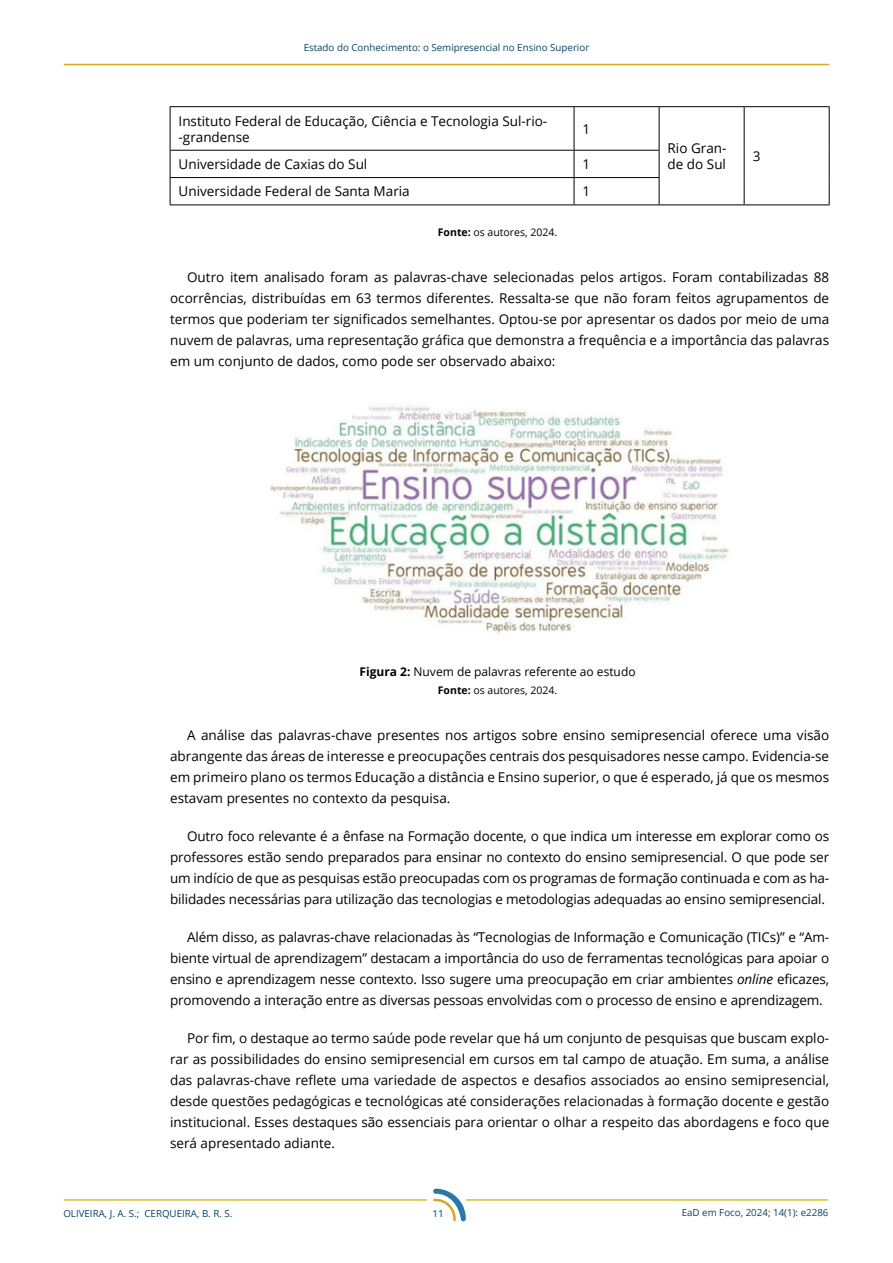
<style>
.page{position:relative;width:893px;height:1263px;background:#fff}
.page>*{position:absolute;margin:0;border:0;box-sizing:border-box;transform-origin:0 0}
.texto_corrido{font:13.5px/21px "Open Sans";color:#000;text-align:justify}
.texto_tabela{font:13.5px/16.2px "Open Sans";color:#000}
.Legenda{font:12px "Open Sans";color:#000}
.Fonte{font:10.5px "Open Sans";color:#000}
.t1{font:9.75px "Open Sans";color:#0b4562}
.t2{font:600 9.75px "Open Sans";color:#2a78a8}
.s1{font-weight:700}
.s2{font-style:italic}
</style>
<div class="page">
<hr style="left:64px;top:64px;width:765px;height:1px;background:#d3a823">
<hr style="left:466px;top:1199px;width:362px;height:2px;background:#d2c12c">
<svg style="left:433px;top:1189px;width:33px;height:32px"></svg>
<hr style="left:64px;top:1199px;width:363px;height:2px;background:#d2c12c">
<hr style="left:170px;top:106px;width:404px;height:1px;background:#000">
<hr style="left:574px;top:106px;width:85px;height:1px;background:#000">
<hr style="left:574px;top:107px;width:1px;height:43px;background:#000">
<hr style="left:659px;top:106px;width:85px;height:1px;background:#000">
<hr style="left:659px;top:107px;width:1px;height:43px;background:#000">
<hr style="left:744px;top:106px;width:86px;height:1px;background:#000">
<hr style="left:744px;top:107px;width:1px;height:43px;background:#000">
<hr style="left:170px;top:150px;width:404px;height:1px;background:#000">
<hr style="left:574px;top:150px;width:85px;height:1px;background:#000">
<hr style="left:170px;top:177px;width:404px;height:1px;background:#000">
<hr style="left:574px;top:177px;width:85px;height:1px;background:#000">
<svg style="left:574px;top:151px;width:1px;height:54px"></svg>
<svg style="left:659px;top:151px;width:1px;height:54px"></svg>
<svg style="left:744px;top:150px;width:1px;height:55px"></svg>
<hr style="left:170px;top:107px;width:1px;height:43px;background:#000">
<hr style="left:829px;top:107px;width:1px;height:43px;background:#000">
<svg style="left:170px;top:151px;width:1px;height:54px"></svg>
<svg style="left:829px;top:150px;width:1px;height:55px"></svg>
<hr style="left:170px;top:205px;width:404px;height:1px;background:#000">
<hr style="left:574px;top:205px;width:85px;height:1px;background:#000">
<hr style="left:659px;top:205px;width:85px;height:1px;background:#000">
<hr style="left:744px;top:205px;width:86px;height:1px;background:#000">
<img style="left:270px;top:405px;width:459px;height:229px">
<p class="t1" style="left:304px;top:41px;width:287px">Estado do Conhecimento: o Semipresencial no Ensino Superior</p>
<p class="texto_tabela" style="left:179px;top:112px;width:370px">Instituto Federal de Educação, Ciência e Tecnologia Sul-rio--grandense</p>
<p class="texto_tabela" style="left:583px;top:120px;width:9px">1</p>
<p class="texto_tabela" style="left:668px;top:140px;width:60px">Rio Gran&shy;de do Sul</p>
<p class="texto_tabela" style="left:753px;top:148px;width:9px">3</p>
<p class="texto_tabela" style="left:179px;top:156px;width:190px">Universidade de Caxias do Sul</p>
<p class="texto_tabela" style="left:583px;top:156px;width:9px">1</p>
<p class="texto_tabela" style="left:179px;top:183px;width:233px">Universidade Federal de Santa Maria</p>
<p class="texto_tabela" style="left:583px;top:183px;width:9px">1</p>
<p class="Fonte" style="left:438px;top:225px;width:121px"><span class="s1">Fonte:</span> os autores, 2024.</p>
<p class="texto_corrido" style="left:170px;top:267px;width:661px;text-indent:17px">Outro item analisado foram as palavras-chave selecionadas pelos artigos. Foram contabilizadas 88 ocorrências, distribuídas em 63 termos diferentes. Ressalta-se que não foram feitos agrupamentos de termos que poderiam ter significados semelhantes. Optou-se por apresentar os dados por meio de uma nuvem de palavras, uma representação gráfica que demonstra a frequência e a importância das palavras em um conjunto de dados, como pode ser observado abaixo:</p>
<p class="Legenda" style="left:359px;top:663px;width:278px"><span class="s1">Figura 2:</span> Nuvem de palavras referente ao estudo</p>
<p class="Fonte" style="left:438px;top:683px;width:121px"><span class="s1">Fonte:</span> os autores, 2024.</p>
<p class="texto_corrido" style="left:170px;top:724px;width:661px;text-indent:17px">A análise das palavras-chave presentes nos artigos sobre ensino semipresencial oferece uma visão abrangente das áreas de interesse e preocupações centrais dos pesquisadores nesse campo. Evidencia-se em primeiro plano os termos Educação a distância e Ensino superior, o que é esperado, já que os mesmos estavam presentes no contexto da pesquisa.</p>
<p class="texto_corrido" style="left:170px;top:825px;width:661px;text-indent:17px">Outro foco relevante é a ênfase na Formação docente, o que indica um interesse em explorar como os professores estão sendo preparados para ensinar no contexto do ensino semipresencial. O que pode ser um indício de que as pesquisas estão preocupadas com os programas de formação continuada e com as ha&shy;bilidades necessárias para utilização das tecnologias e metodologias adequadas ao ensino semipresencial.</p>
<p class="texto_corrido" style="left:170px;top:926px;width:661px;text-indent:17px">Além disso, as palavras-chave relacionadas às “Tecnologias de Informação e Comunicação (TICs)” e “Am&shy;biente virtual de aprendizagem” destacam a importância do uso de ferramentas tecnológicas para apoiar o ensino e aprendizagem nesse contexto. Isso sugere uma preocupação em criar ambientes <span class="s2">online</span> eficazes, promovendo a interação entre as diversas pessoas envolvidas com o processo de ensino e aprendizagem.</p>
<p class="texto_corrido" style="left:170px;top:1027px;width:661px;text-indent:17px">Por fim, o destaque ao termo saúde pode revelar que há um conjunto de pesquisas que buscam explo&shy;rar as possibilidades do ensino semipresencial em cursos em tal campo de atuação. Em suma, a análise das palavras-chave reflete uma variedade de aspectos e desafios associados ao ensino semipresencial, desde questões pedagógicas e tecnológicas até considerações relacionadas à formação docente e gestão institucional. Esses destaques são essenciais para orientar o olhar a respeito das abordagens e foco que será apresentado adiante.</p>
<p class="t1" style="left:63px;top:1206px;width:171px">OLIVEIRA, J. A. S.; CERQUEIRA, B. R. S.</p>
<p class="t2" style="left:432px;top:1207px;width:13px">11</p>
<p class="t1" style="left:682px;top:1206px;width:148px">EaD em Foco, 2024; 14(1): e2286</p>
</div>
